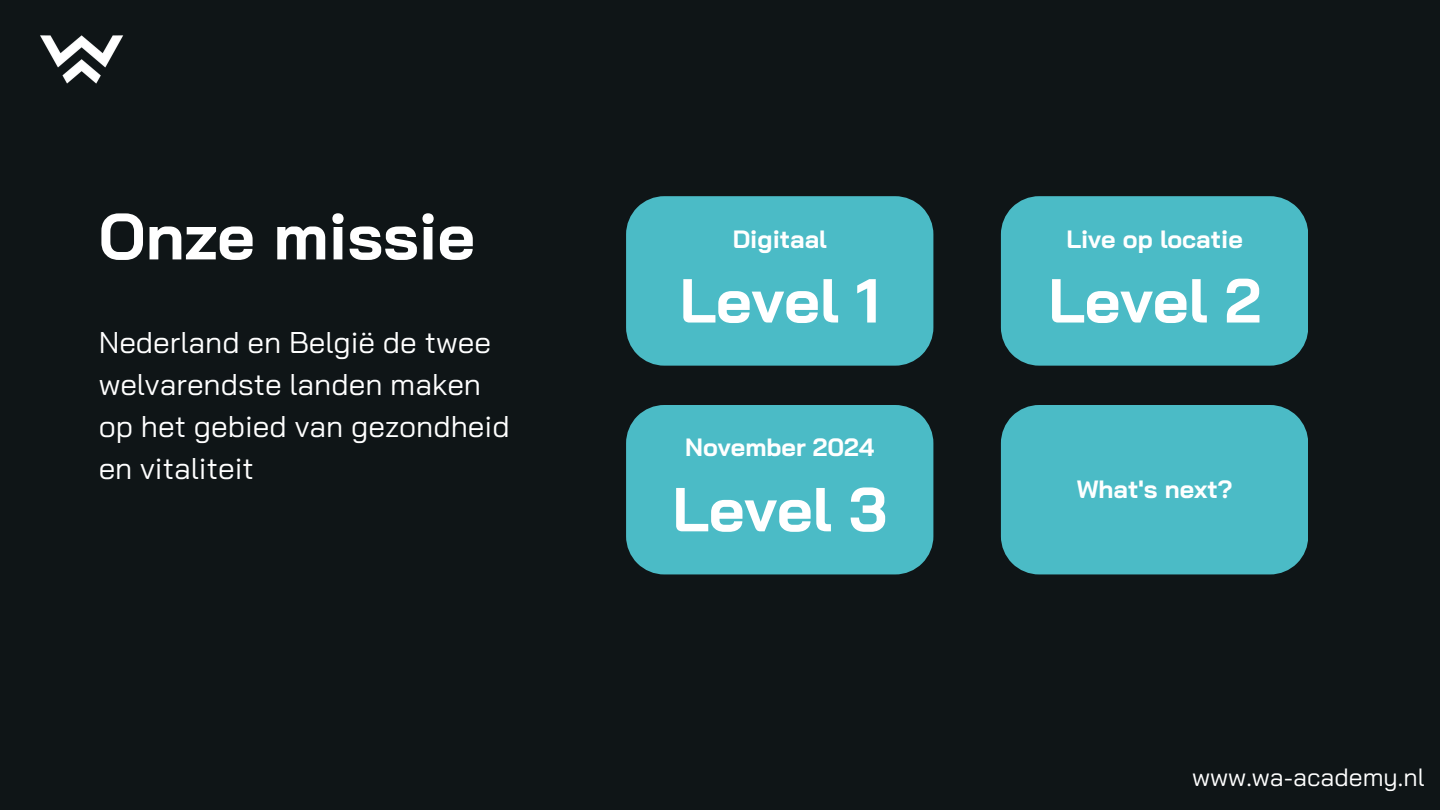
<style>
.page{position:relative;width:1440px;height:810px;background:#0f1517}
.page>*{position:absolute;margin:0;border:0;box-sizing:border-box;transform-origin:0 0}
.t1{font:700 65px "Bai Jamjuree";color:#fff}
.t2{font:700 62px "Bai Jamjuree";color:#fff}
.t3{font:30px/42px "Bai Jamjuree";color:#fff}
.t4{font:700 25px "Bai Jamjuree";color:#fff}
.t5{font:25px "Bai Jamjuree";color:#fff}
</style>
<div class="page">
<img style="left:40px;top:35px;width:84px;height:49px">
<div style="left:626px;top:196px;width:307px;height:170px;background:#4bbbc6"></div>
<div style="left:1001px;top:196px;width:307px;height:170px;background:#4bbbc6"></div>
<div style="left:626px;top:405px;width:307px;height:169px;background:#4bbbc6"></div>
<div style="left:1001px;top:405px;width:307px;height:169px;background:#4bbbc6"></div>
<p class="t1" style="left:99px;top:194px;width:378px">Onze missie</p>
<h1 class="t3" style="left:99px;top:321px;width:413px">Nederland en België de twee welvarendste landen maken op het gebied van gezondheid en vitaliteit</h1>
<p class="t4" style="left:733px;top:223px;width:95px">Digitaal</p>
<h2 class="t2" style="left:680px;top:261px;width:202px">Level 1</h2>
<p class="t4" style="left:1066px;top:223px;width:178px">Live op locatie</p>
<h2 class="t2" style="left:1048px;top:261px;width:214px">Level 2</h2>
<p class="t4" style="left:685px;top:431px;width:191px">November 2024</p>
<h2 class="t2" style="left:672px;top:469px;width:216px">Level 3</h2>
<p class="t4" style="left:1077px;top:473px;width:157px">What's next?</p>
<h2 class="t5" style="left:1192px;top:761px;width:234px">www.wa-academy.nl</h2>
</div>
